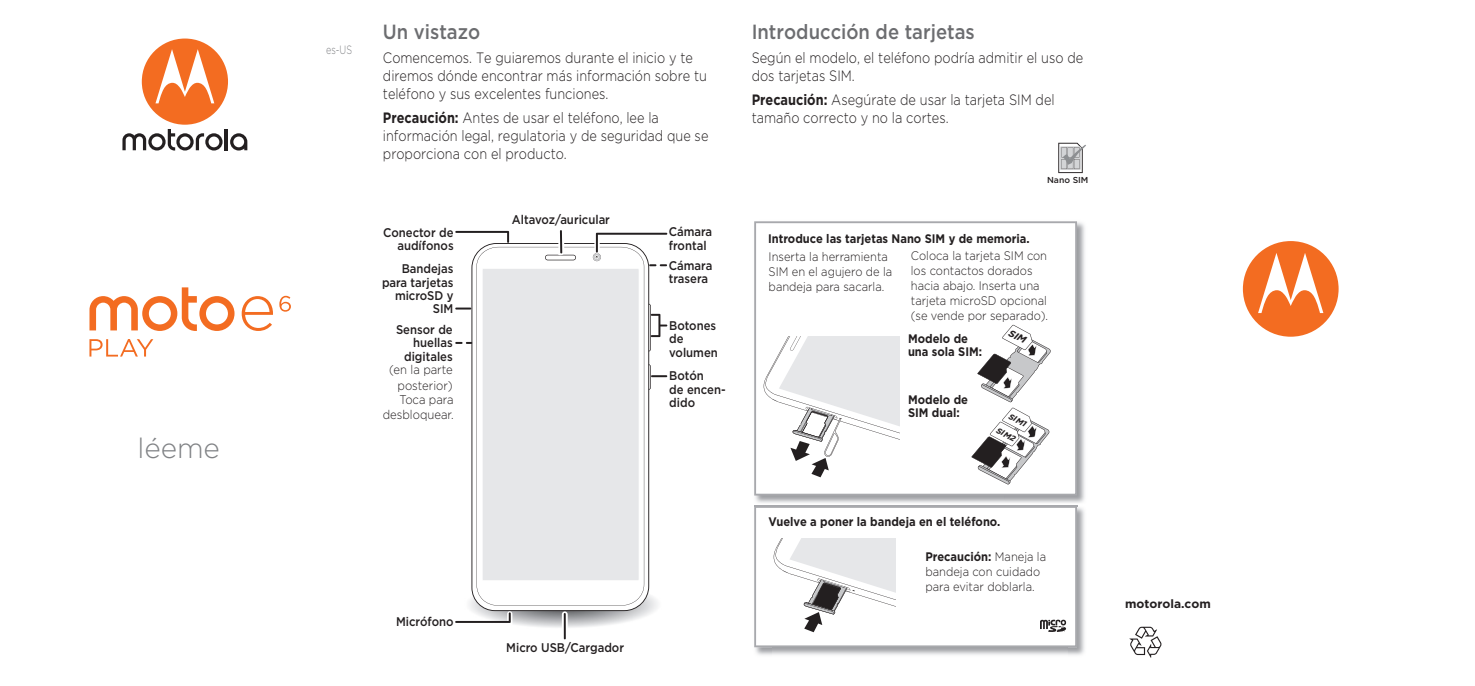
<style>
.page{position:relative;width:1475px;height:686px;background:#fff}
.page>*{position:absolute;margin:0;border:0;box-sizing:border-box;transform-origin:0 0}
.t1{font:300 28px "Gotham";color:#808285}
.t2{font:500 20.4px "Gotham";color:#6c6d70;scale:.9 1}
.t3{font:300 15px/18px "Gotham";color:#231f20;scale:.85 1}
.t4{font:500 12.6px/13.2px "Gotham";color:#231f20;scale:.9 1}
.t5{font:300 12.6px/15.8px "Gotham";color:#231f20;text-align:right;scale:.9 1}
.t6{font:300 12.4px/14.8px "Gotham";color:#231f20;scale:.9 1}
.t7{font:700 12.4px/13px "Gotham";color:#231f20;scale:.9 1}
.t8{font:700 12px "Gotham";color:#231f20}
.t9{font:300 12px "Gotham";color:#808285;scale:.75 1}
.t10{font:500 8.6px "Gotham";color:#231f20}
.t11{font:italic 700 8px "Gotham";color:#231f20;scale:1.06 1}
.s1{font-weight:700}
</style>
<div class="page">
<svg style="left:1129px;top:627px;width:32px;height:31px"></svg>
<div style="left:1242px;top:241px;width:96px;height:96px;background:#f36c21;border-radius:50%"></div>
<svg style="left:1257px;top:253px;width:66px;height:60px"></svg>
<svg style="left:230px;top:133px;width:17px;height:18px"></svg>
<hr style="left:225px;top:129px;width:3px;height:21px;background:#231f20">
<svg style="left:122px;top:129px;width:100px;height:22px"></svg>
<div style="left:142px;top:39px;width:86px;height:86px;background:#f36c21;border-radius:50%"></div>
<svg style="left:155px;top:49px;width:59px;height:54px"></svg>
<svg style="left:242px;top:296px;width:31px;height:35px"></svg>
<svg style="left:89px;top:287px;width:145px;height:44px"></svg>
<svg style="left:279px;top:296px;width:12px;height:16px"></svg>
<svg style="left:89px;top:339px;width:64px;height:18px"></svg>
<img style="left:469px;top:583px;width:189px;height:45px">
<svg style="left:471px;top:243px;width:178px;height:368px"></svg>
<svg style="left:476px;top:247px;width:168px;height:359px"></svg>
<div style="left:482px;top:268px;width:157px;height:313px;background:#e6e7e9"></div>
<svg style="left:561px;top:611px;width:6px;height:29px"></svg>
<hr style="left:563px;top:613px;width:2px;height:26px;background:#231f20">
<svg style="left:545px;top:239px;width:31px;height:21px"></svg>
<hr style="left:560px;top:230px;width:2px;height:23px;background:#231f20">
<svg style="left:455px;top:342px;width:17px;height:2px"></svg>
<svg style="left:455px;top:308px;width:16px;height:2px"></svg>
<svg style="left:646px;top:304px;width:21px;height:47px"></svg>
<svg style="left:455px;top:231px;width:54px;height:12px"></svg>
<svg style="left:455px;top:611px;width:57px;height:17px"></svg>
<svg style="left:592px;top:233px;width:75px;height:33px"></svg>
<svg style="left:646px;top:364px;width:21px;height:26px"></svg>
<svg style="left:1058px;top:143px;width:27px;height:30px"></svg>
<img style="left:754px;top:647px;width:18px;height:8px">
<img style="left:1067px;top:506px;width:18px;height:149px">
<svg style="left:754px;top:507px;width:322px;height:140px"></svg>
<img style="left:755px;top:496px;width:248px;height:7px">
<img style="left:1003px;top:221px;width:82px;height:282px">
<svg style="left:754px;top:221px;width:322px;height:275px"></svg>
<svg style="left:1039px;top:620px;width:27px;height:12px"></svg>
<svg style="left:773px;top:539px;width:122px;height:93px"></svg>
<svg style="left:971px;top:408px;width:78px;height:76px"></svg>
<svg style="left:763px;top:336px;width:135px;height:141px"></svg>
<svg style="left:977px;top:325px;width:73px;height:77px"></svg>
<h1 class="t1" style="left:137px;top:431px;width:84px">léeme</h1>
<p class="t9" style="left:326px;top:42px;width:36px">es-US</p>
<h2 class="t2" style="left:383px;top:19px;width:110px">Un vistazo</h2>
<p class="t3" style="left:383px;top:48px;width:382px">Comencemos. Te guiaremos durante el inicio y te diremos dónde encontrar más información sobre tu teléfono y sus excelentes funciones.</p>
<p class="t3" style="left:383px;top:108px;width:384px"><span class="s1">Precaución:</span> Antes de usar el teléfono, lee la información legal, regulatoria y de seguridad que se proporciona con el producto.</p>
<p class="t4" style="left:383px;top:226px;width:80px;text-align:right">Conector de audífonos</p>
<p class="t4" style="left:382px;top:262px;width:81px;text-align:right">Bandejas para tarjetas microSD y<br>SIM</p>
<p class="t4" style="left:512px;top:212px;width:110px">Altavoz/auricular</p>
<p class="t4" style="left:668px;top:225px;width:50px">Cámara frontal</p>
<p class="t4" style="left:668px;top:259px;width:50px">Cámara trasera</p>
<p class="t4" style="left:669px;top:319px;width:56px">Botones de volumen</p>
<p class="t4" style="left:396px;top:323px;width:65px;text-align:right">Sensor de huellas digitales</p>
<p class="t5" style="left:389px;top:361px;width:72px">(en la parte posterior)</p>
<p class="t4" style="left:669px;top:369px;width:64px">Botón<br>de encen-</p>
<p class="t5" style="left:399px;top:391px;width:62px">Toca para</p>
<p class="t4" style="left:669px;top:396px;width:30px">dido</p>
<p class="t5" style="left:383px;top:406px;width:80px">desbloquear.</p>
<h2 class="t2" style="left:751px;top:19px;width:249px">Introducción de tarjetas</h2>
<p class="t3" style="left:751px;top:48px;width:391px">Según el modelo, el teléfono podría admitir el uso de dos tarjetas SIM.</p>
<p class="t3" style="left:751px;top:90px;width:358px"><span class="s1">Precaución:</span> Asegúrate de usar la tarjeta SIM del tamaño correcto y no la cortes.</p>
<p class="t10" style="left:1046px;top:175px;width:43px">Nano SIM</p>
<p class="t7" style="left:768px;top:232px;width:292px">Introduce las tarjetas Nano SIM y de memoria.</p>
<p class="t6" style="left:910px;top:248px;width:154px">Coloca la tarjeta SIM con los contactos dorados hacia abajo. Inserta una tarjeta microSD opcional (se vende por separado).</p>
<p class="t6" style="left:768px;top:249px;width:139px">Inserta la herramienta<br>SIM en el agujero de la bandeja para sacarla.</p>
<p class="t7" style="left:907px;top:332px;width:84px">Modelo de una sola SIM:</p>
<p class="t7" style="left:907px;top:393px;width:68px">Modelo de<br>SIM dual:</p>
<p class="t11" style="left:1011px;top:410px;width:20px;rotate:29deg">SIM1</p>
<p class="t11" style="left:999px;top:425px;width:21px;rotate:29deg">SIM2</p>
<p class="t4" style="left:396px;top:615px;width:65px">Micrófono</p>
<p class="t4" style="left:506px;top:641px;width:132px">Micro USB/Cargador</p>
<p class="t7" style="left:768px;top:515px;width:259px">Vuelve a poner la bandeja en el teléfono.</p>
<p class="t6" style="left:925px;top:549px;width:136px"><span class="s1">Precaución:</span> Maneja la bandeja con cuidado para evitar doblarla.</p>
<p class="t8" style="left:1124px;top:596px;width:87px">motorola.com</p>
</div>
